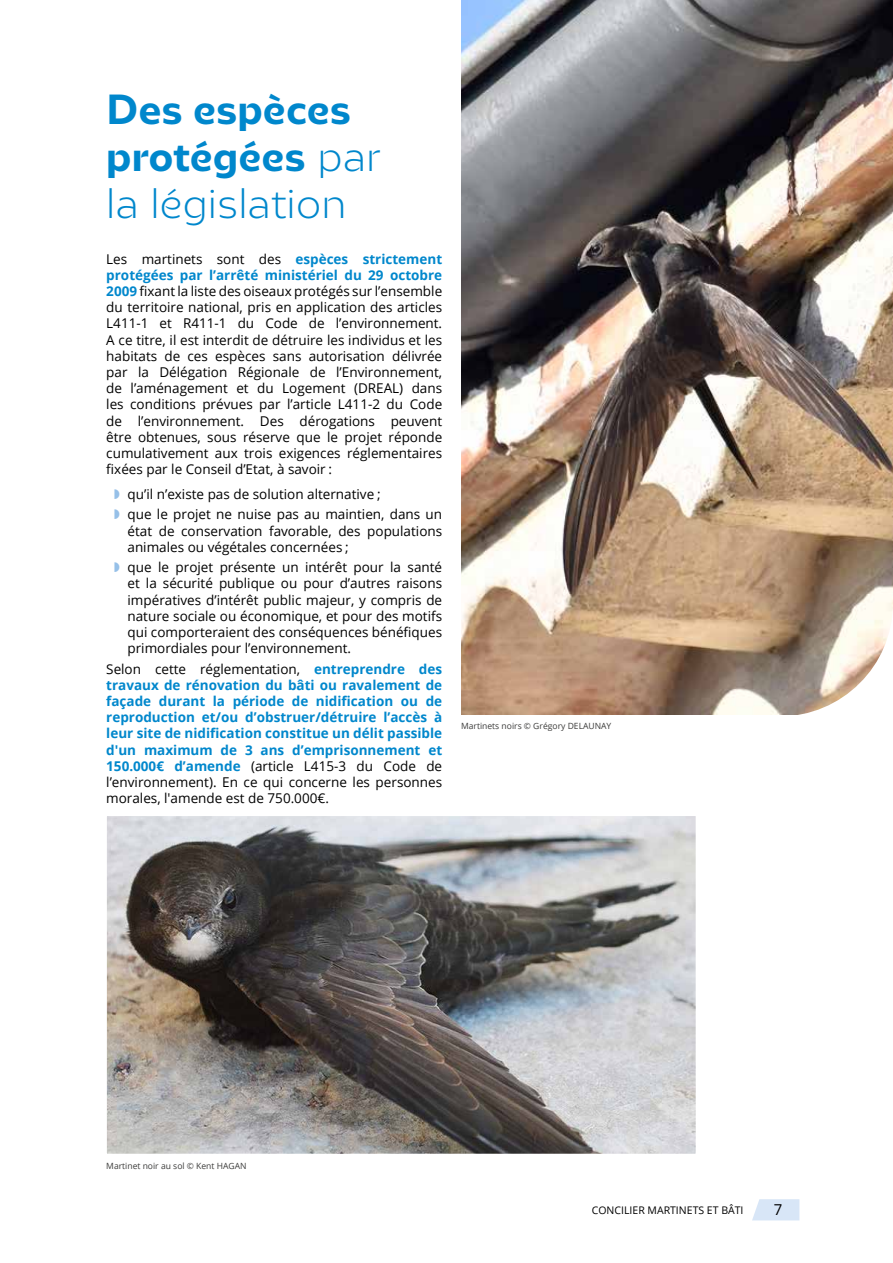
<style>
.page{position:relative;width:893px;height:1263px;background:#fff}
.page>*{position:absolute;margin:0;border:0;box-sizing:border-box;transform-origin:0 0}
.t1{font:700 39px/46.8px "LPO";color:#0087cc}
.t2{font:15px "Open Sans";color:#000}
.t3{font:13.5px/16.2px "Open Sans";color:#000;text-align:justify}
.t4{font:700 13.5px/16.2px "Open Sans";color:#0087cc;text-align:justify}
.t5{font:10.5px "Open Sans";color:#000}
.t6{font:8.55px "Open Sans";color:#3c3c3b}
.s1{font-weight:300}
.s2{font-weight:700;color:#0087cc}
.s3{font-weight:400;color:#000}
</style>
<div class="page">
<img style="left:461px;top:0;width:432px;height:714px">
<svg style="left:106px;top:816px;width:590px;height:338px;background:#878584"></svg>
<svg style="left:779px;top:546px;width:114px;height:57px;background:#947c66"></svg>
<img style="left:779px;top:603px;width:114px;height:112px">
<svg style="left:752px;top:1199px;width:47px;height:21px"></svg>
<h1 class="t1" style="left:106px;top:86px;width:276px">Des espèces protégées <span class="s1">par la législation</span></h1>
<p class="t3" style="left:106px;top:250px;width:337px">Les martinets sont des <span class="s2">espèces strictement protégées par l’arrêté ministériel du 29 octobre 2009</span> fixant la liste des oiseaux protégés sur l’ensemble du territoire national, pris en application des articles L411-1 et R411-1 du Code de l’environnement.<br>A ce titre, il est interdit de détruire les individus et les habitats de ces espèces sans autorisation délivrée par la Délégation Régionale de l’Environnement, de l’aménagement et du Logement (DREAL) dans les conditions prévues par l’article L411-2 du Code de l’environnement. Des dérogations peuvent être obtenues, sous réserve que le projet réponde cumulativement aux trois exigences réglementaires fixées par le Conseil d’Etat, à savoir :</p>
<p class="t3" style="left:128px;top:483px;width:316px;line-height:20.4px">qu’il n’existe pas de solution alternative ;<br>que le projet ne nuise pas au maintien, dans un</p>
<p class="t3" style="left:128px;top:522px;width:316px">état de conservation favorable, des populations animales ou végétales concernées ;</p>
<p class="t3" style="left:128px;top:559px;width:316px">que le projet présente un intérêt pour la santé et la sécurité publique ou pour d’autres raisons impératives d’intérêt public majeur, y compris de nature sociale ou économique, et pour des motifs qui comporteraient des conséquences bénéfiques primordiales pour l’environnement.</p>
<p class="t4" style="left:106px;top:660px;width:337px"><span class="s3">Selon cette réglementation,</span> entreprendre des travaux de rénovation du bâti ou ravalement de façade durant la période de nidification ou de reproduction et/ou d’obstruer/détruire l’accès à leur site de nidification constitue un délit passible d'un maximum de 3 ans d’emprisonnement et 150.000€ d’amende <span class="s3">(article L415-3 du Code de l’environnement). En ce qui concerne les personnes morales, l'amende est de 750.000€.</span></p>
<p class="t6" style="left:461px;top:720px;width:152px">M artinets noirs © Grégory DELAUNAY</p>
<p class="t6" style="left:106px;top:1160px;width:142px">Martinet noir au sol © Kent HAGAN</p>
<p class="t5" style="left:592px;top:1203px;width:29px">Concilie</p>
<p class="t5" style="left:638px;top:1203px;width:105px">r marti nets et bâti</p>
<p class="t2" style="left:774px;top:1199px;width:10px">7</p>
</div>
